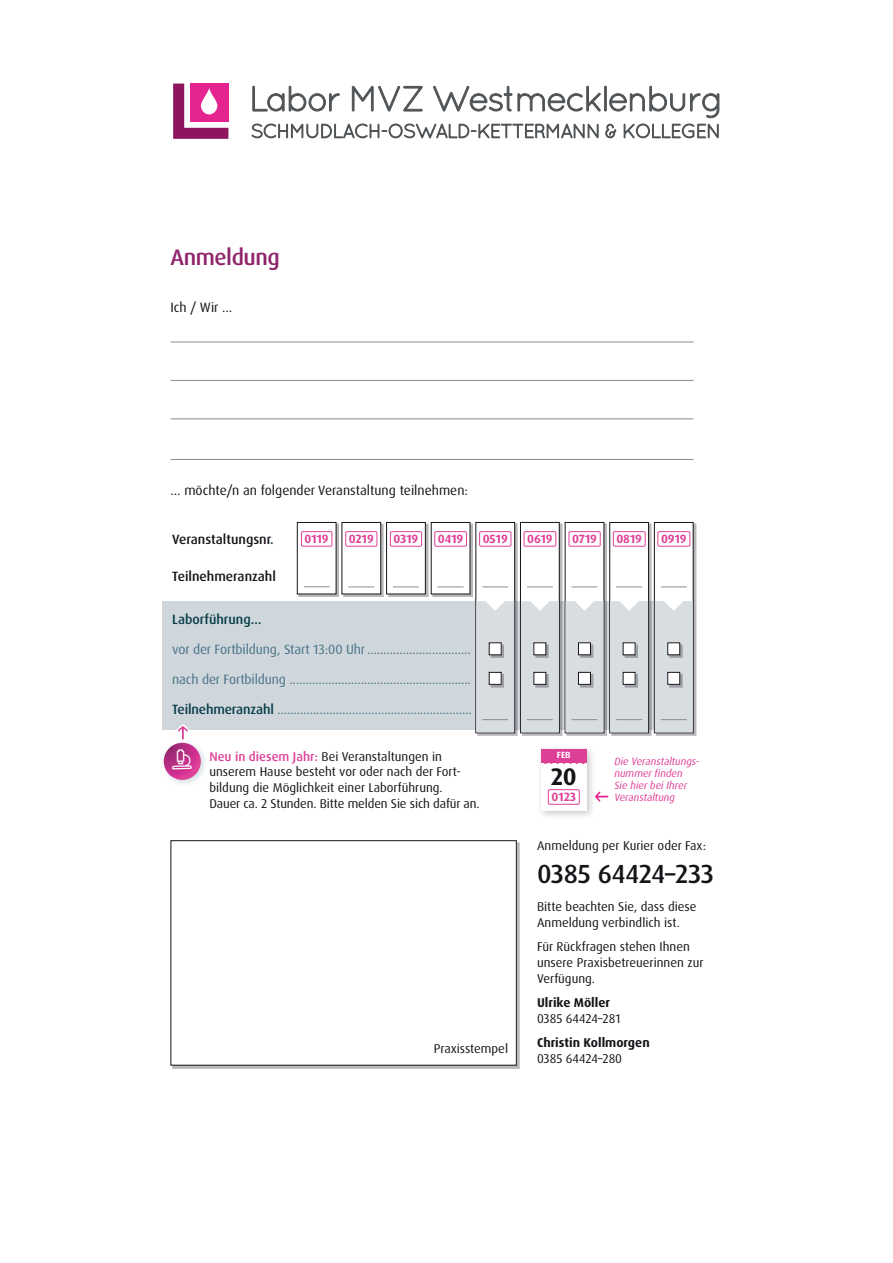
<style>
.page{position:relative;width:893px;height:1263px;background:#fff}
.page>*{position:absolute;margin:0;border:0;box-sizing:border-box;transform-origin:0 0}
.t1{font:500 26.25px "Dax Pro";letter-spacing:-.01em;color:#171419}
.t2{font:700 24px "Dax Pro";color:#171419}
.t3{font:500 22.5px "Dax Pro";letter-spacing:-.02em;color:#8e256b}
.t4{font:13.5px "Dax Pro";letter-spacing:-.01em;color:#497388}
.t5{font:13.5px "Dax Pro";color:#171419}
.t6{font:500 13.5px "Dax Pro";color:#171419}
.t7{font:500 13.5px "Dax Pro";color:#083d49}
.t8{font:12.75px/15.8px "Dax Pro";color:#171419}
.t9{font:700 12.75px "Dax Pro";color:#171419}
.t10{font:700 12px "Dax Pro";color:#df4097}
.t11{font:italic 10.5px/12px "Dax Pro";color:#df4097}
.t12{font:700 9px "Dax Pro";color:#fff}
.s1{color:#083d49}
.s2{font-weight:500;color:#083d49}
.s3{font-weight:500;color:#df4097}
</style>
<div class="page">
<div style="left:162px;top:601px;width:531px;height:129px;background:#cfd7dc"></div>
<div style="left:477px;top:524px;width:41px;height:212px;background:#171419;opacity:.3"></div>
<div style="left:476px;top:522px;width:39px;height:211px;background:#fff"></div>
<div style="left:475px;top:522px;width:40px;height:211px;border:1px solid #171419"></div>
<svg style="left:482px;top:586px;width:26px;height:1px"></svg>
<svg style="left:476px;top:601px;width:38px;height:131px;background:#d4d9dd"></svg>
<div style="left:522px;top:524px;width:40px;height:212px;background:#171419;opacity:.3"></div>
<div style="left:520px;top:522px;width:39px;height:211px;background:#fff"></div>
<div style="left:520px;top:522px;width:40px;height:211px;border:1px solid #171419"></div>
<svg style="left:527px;top:586px;width:26px;height:1px"></svg>
<svg style="left:521px;top:601px;width:38px;height:131px;background:#d4d9dd"></svg>
<div style="left:566px;top:524px;width:41px;height:212px;background:#171419;opacity:.3"></div>
<div style="left:565px;top:522px;width:39px;height:211px;background:#fff"></div>
<svg style="left:571px;top:586px;width:26px;height:1px"></svg>
<svg style="left:565px;top:601px;width:38px;height:131px;background:#d2d7db"></svg>
<div style="left:611px;top:524px;width:41px;height:212px;background:#171419;opacity:.3"></div>
<div style="left:610px;top:522px;width:38px;height:211px;background:#fff"></div>
<div style="left:609px;top:522px;width:40px;height:211px;border:1px solid #171419"></div>
<svg style="left:616px;top:586px;width:26px;height:1px"></svg>
<svg style="left:610px;top:601px;width:38px;height:131px;background:#d4d9dd"></svg>
<div style="left:656px;top:524px;width:40px;height:212px;background:#171419;opacity:.3"></div>
<div style="left:654px;top:522px;width:39px;height:211px;background:#fff"></div>
<div style="left:654px;top:522px;width:39px;height:211px;border:1px solid #171419"></div>
<svg style="left:661px;top:586px;width:26px;height:1px"></svg>
<svg style="left:655px;top:601px;width:38px;height:131px;background:#d3d9dd"></svg>
<div style="left:299px;top:524px;width:40px;height:73px;background:#171419;opacity:.3"></div>
<div style="left:297px;top:522px;width:39px;height:72px;background:#fff"></div>
<div style="left:297px;top:522px;width:39px;height:72px;border:1px solid #171419"></div>
<svg style="left:304px;top:586px;width:26px;height:1px"></svg>
<div style="left:343px;top:524px;width:41px;height:73px;background:#171419;opacity:.3"></div>
<div style="left:342px;top:522px;width:39px;height:72px;background:#fff"></div>
<div style="left:342px;top:522px;width:39px;height:72px;border:1px solid #171419"></div>
<svg style="left:348px;top:586px;width:26px;height:1px"></svg>
<div style="left:388px;top:524px;width:40px;height:73px;background:#171419;opacity:.3"></div>
<div style="left:387px;top:522px;width:38px;height:72px;background:#fff"></div>
<div style="left:386px;top:522px;width:40px;height:72px;border:1px solid #171419"></div>
<svg style="left:393px;top:586px;width:26px;height:1px"></svg>
<div style="left:433px;top:524px;width:40px;height:73px;background:#171419;opacity:.3"></div>
<div style="left:431px;top:522px;width:39px;height:72px;background:#fff"></div>
<svg style="left:438px;top:586px;width:26px;height:1px"></svg>
<div style="left:171px;top:840px;width:346px;height:225px;border:1px solid #171419"></div>
<div style="left:536px;top:744px;width:60px;height:76px;background:#171419;opacity:.25"></div>
<div style="left:541px;top:749px;width:45px;height:62px;background:#fff"></div>
<div style="left:541px;top:749px;width:45px;height:13px;background:#df4097"></div>
<div style="left:548px;top:789px;width:32px;height:16px;border:1px solid #df4097;border-radius:2px"></div>
<svg style="left:545px;top:762px;width:38px;height:2px"></svg>
<svg style="left:592px;top:789px;width:17px;height:15px"></svg>
<hr style="left:171px;top:342px;width:522px;height:1px;background:#898e91">
<hr style="left:171px;top:380px;width:522px;height:1px;background:#898e91">
<hr style="left:171px;top:418px;width:522px;height:1px;background:#898e91">
<hr style="left:171px;top:459px;width:522px;height:1px;background:#898e91">
<svg style="left:177px;top:724px;width:12px;height:15px"></svg>
<div style="left:301px;top:531px;width:31px;height:16px;border:1px solid #df4097;border-radius:2px"></div>
<div style="left:345px;top:531px;width:32px;height:16px;border:1px solid #df4097;border-radius:2px"></div>
<div style="left:390px;top:531px;width:32px;height:16px;border:1px solid #df4097;border-radius:2px"></div>
<div style="left:434px;top:531px;width:33px;height:16px;border:1px solid #df4097;border-radius:2px"></div>
<div style="left:479px;top:531px;width:32px;height:16px;border:1px solid #df4097;border-radius:2px"></div>
<div style="left:524px;top:531px;width:32px;height:16px;border:1px solid #df4097;border-radius:2px"></div>
<div style="left:569px;top:531px;width:32px;height:16px;border:1px solid #df4097;border-radius:2px"></div>
<div style="left:613px;top:531px;width:32px;height:16px;border:1px solid #df4097;border-radius:2px"></div>
<div style="left:657px;top:531px;width:33px;height:16px;border:1px solid #df4097;border-radius:2px"></div>
<div style="left:160px;top:739px;width:48px;height:48px;background:#497388;opacity:.25"></div>
<svg style="left:164px;top:743px;width:37px;height:37px"></svg>
<svg style="left:173px;top:84px;width:55px;height:55px"></svg>
<svg style="left:252px;top:86px;width:467px;height:53px"></svg>
<svg style="left:172px;top:749px;width:20px;height:20px"></svg>
<h3 class="t3" style="left:171px;top:243px;width:111px">Anmeldung</h3>
<p class="t5" style="left:171px;top:298px;width:63px">Ich / Wir …</p>
<p class="t5" style="left:171px;top:481px;width:299px">… möchte/n an folgender Veranstaltung teilnehmen:</p>
<p class="t6" style="left:172px;top:530px;width:103px">Veranstaltungsnr<span class="s1">.</span></p>
<p class="t10" style="left:305px;top:531px;width:26px">0119</p>
<p class="t10" style="left:349px;top:531px;width:26px">0219</p>
<p class="t10" style="left:394px;top:531px;width:26px">0319</p>
<p class="t10" style="left:438px;top:531px;width:27px">0419</p>
<p class="t10" style="left:483px;top:531px;width:26px">0519</p>
<p class="t10" style="left:527px;top:531px;width:27px">0619</p>
<p class="t10" style="left:572px;top:531px;width:26px">0719</p>
<p class="t10" style="left:616px;top:531px;width:27px">0819</p>
<p class="t10" style="left:661px;top:531px;width:27px">0919</p>
<p class="t6" style="left:172px;top:568px;width:105px">Teilnehmeranzahl</p>
<p class="t7" style="left:172px;top:610px;width:91px">Laborführung…</p>
<p class="t4" style="left:172px;top:640px;width:300px">vor der Fortbildung, Start 13:00 Uhr ................................</p>
<p class="t4" style="left:172px;top:670px;width:300px">nach der Fortbildung ........................................................</p>
<p class="t4" style="left:172px;top:700px;width:301px"><span class="s2">Teilnehmeranzahl</span> ............................................................</p>
<p class="t8" style="left:209px;top:748px;width:234px"><span class="s3">Neu in diesem Jahr:</span> Bei Veranstaltungen in</p>
<p class="t12" style="left:557px;top:749px;width:15px">FEB</p>
<p class="t8" style="left:209px;top:764px;width:272px">unserem Hause besteht vor oder nach der Fort&shy;bildung die Möglichkeit einer Laborführung.<br>Dauer ca. 2 Stunden. Bitte melden Sie sich dafür an.</p>
<h2 class="t2" style="left:551px;top:761px;width:28px">20</h2>
<p class="t10" style="left:551px;top:789px;width:26px">0123</p>
<p class="t11" style="left:614px;top:756px;width:87px">Die Veranstaltungs&shy;nummer finden<br>Sie hier bei Ihrer<br>Veranstaltung</p>
<p class="t8" style="left:434px;top:1041px;width:76px">Praxisstempel</p>
<p class="t8" style="left:537px;top:838px;width:171px">Anmeldung per Kurier oder Fax:</p>
<h1 class="t1" style="left:537px;top:857px;width:178px">0385 64424–233</h1>
<p class="t8" style="left:537px;top:899px;width:161px">Bitte beachten Sie, dass diese<br>Anmeldung verbindlich ist.</p>
<p class="t8" style="left:537px;top:939px;width:168px">Für Rückfragen stehen Ihnen unsere Praxisbetreuerinnen zur<br>Verfügung.</p>
<p class="t9" style="left:537px;top:994px;width:75px">Ulrike Möller</p>
<p class="t8" style="left:537px;top:1010px;width:85px">0385 64424–281</p>
<p class="t9" style="left:537px;top:1034px;width:114px">Christin Kollmorgen</p>
<p class="t8" style="left:537px;top:1050px;width:87px">0385 64424–280</p>
</div>
